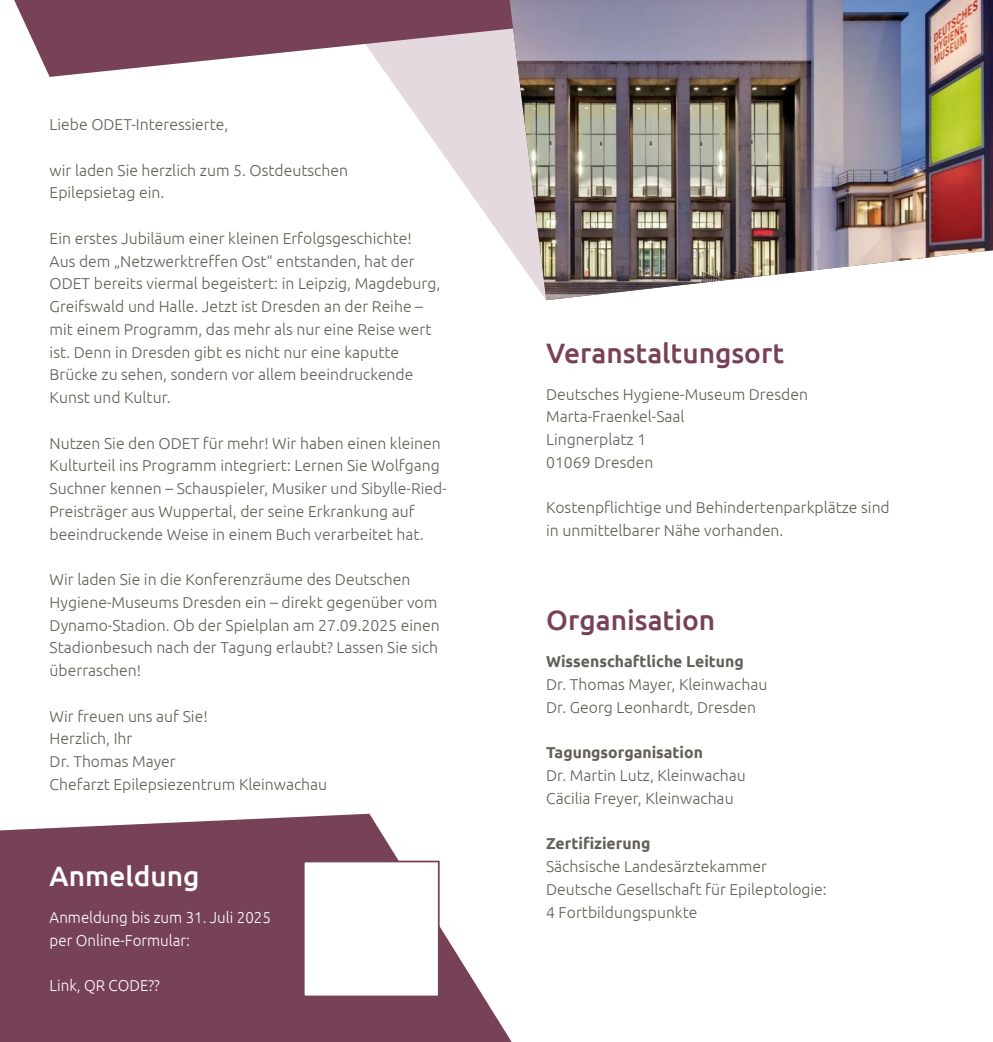
<style>
.page{position:relative;width:993px;height:1042px;background:#fff}
.page>*{position:absolute;margin:0;border:0;box-sizing:border-box;transform-origin:0 0}
.t1{font:500 28px "Ubuntu";color:#774157}
.t2{font:500 28px "Ubuntu";color:#fff}
.t3{font:300 15.75px/22.8px "Ubuntu";color:#625f57}
.t4{font:300 15.75px/22.8px "Ubuntu";color:#fff;scale:.96 1}
.t5{font:700 15.75px "Ubuntu";color:#625f57}
</style>
<div class="page">
<svg style="left:389px;top:77px;width:120px;height:170px"></svg>
<svg style="left:14px;top:0;width:495px;height:77px;fill:#774157"></svg>
<img style="left:509px;top:0;width:483px;height:300px">
<svg style="left:0;top:814px;width:511px;height:228px;fill:#774157"></svg>
<div style="left:303px;top:860px;width:136px;height:137px;background:#fff;border:2px solid #774157"></div>
<p class="t3" style="left:50px;top:113px;width:180px">Liebe ODET-Interessierte,</p>
<p class="t3" style="left:50px;top:158px;width:300px">wir laden Sie herzlich zum 5. Ostdeutschen<br>Epilepsietag ein.</p>
<p class="t3" style="left:50px;top:226px;width:392px">Ein erstes Jubiläum einer kleinen Erfolgsgeschichte!<br>Aus dem „Netzwerktreffen Ost“ entstanden, hat der ODET bereits viermal begeistert: in Leipzig, Magdeburg, Greifswald und Halle. Jetzt ist Dresden an der Reihe – mit einem Programm, das mehr als nur eine Reise wert ist. Denn in Dresden gibt es nicht nur eine kaputte Brücke zu sehen, sondern vor allem beeindruckende Kunst und Kultur.</p>
<p class="t3" style="left:50px;top:431px;width:398px">Nutzen Sie den ODET für mehr! Wir haben einen kleinen Kulturteil ins Programm integriert: Lernen Sie Wolfgang Suchner kennen – Schauspieler, Musiker und Sibylle-Ried-Preisträger aus Wuppertal, der seine Erkrankung auf beeindruckende Weise in einem Buch verarbeitet hat.</p>
<p class="t3" style="left:50px;top:568px;width:391px">Wir laden Sie in die Konferenzräume des Deutschen Hygiene-Museums Dresden ein – direkt gegenüber vom Dynamo-Stadion. Ob der Spielplan am 27.09.2025 einen Stadionbesuch nach der Tagung erlaubt? Lassen Sie sich überraschen!</p>
<p class="t3" style="left:50px;top:704px;width:279px">Wir freuen uns auf Sie!<br>Herzlich, Ihr<br>Dr. Thomas Mayer<br>Chefarzt Epilepsiezentrum Kleinwachau</p>
<h1 class="t2" style="left:50px;top:858px;width:151px">Anmeldung</h1>
<p class="t4" style="left:50px;top:905px;width:232px">Anmeldung bis zum 31. Juli 2025 per Online-Formular:</p>
<p class="t4" style="left:50px;top:974px;width:116px">Link, QR CODE??</p>
<h1 class="t1" style="left:546px;top:335px;width:239px">Veranstaltungsort</h1>
<p class="t3" style="left:546px;top:382px;width:263px">Deutsches Hygiene-Museum Dresden<br>Marta-Fraenkel-Saal<br>Lingnerplatz 1<br>01069 Dresden</p>
<p class="t3" style="left:546px;top:496px;width:345px">Kostenpflichtige und Behindertenparkplätze sind in unmittelbarer Nähe vorhanden.</p>
<h1 class="t1" style="left:546px;top:603px;width:170px">Organisation</h1>
<p class="t5" style="left:546px;top:652px;width:199px">Wissenschaftliche Leitung</p>
<p class="t3" style="left:546px;top:673px;width:223px">Dr. Thomas Mayer, Kleinwachau<br>Dr. Georg Leonhardt, Dresden</p>
<p class="t5" style="left:546px;top:743px;width:158px">Tagungsorganisation</p>
<p class="t3" style="left:546px;top:764px;width:201px">Dr. Martin Lutz, Kleinwachau<br>Cäcilia Freyer, Kleinwachau</p>
<p class="t5" style="left:546px;top:834px;width:106px">Zertifizierung</p>
<p class="t3" style="left:546px;top:855px;width:282px">Sächsische Landesärztekammer<br>Deutsche Gesellschaft für Epileptologie:<br>4 Fortbildungspunkte</p>
</div>
